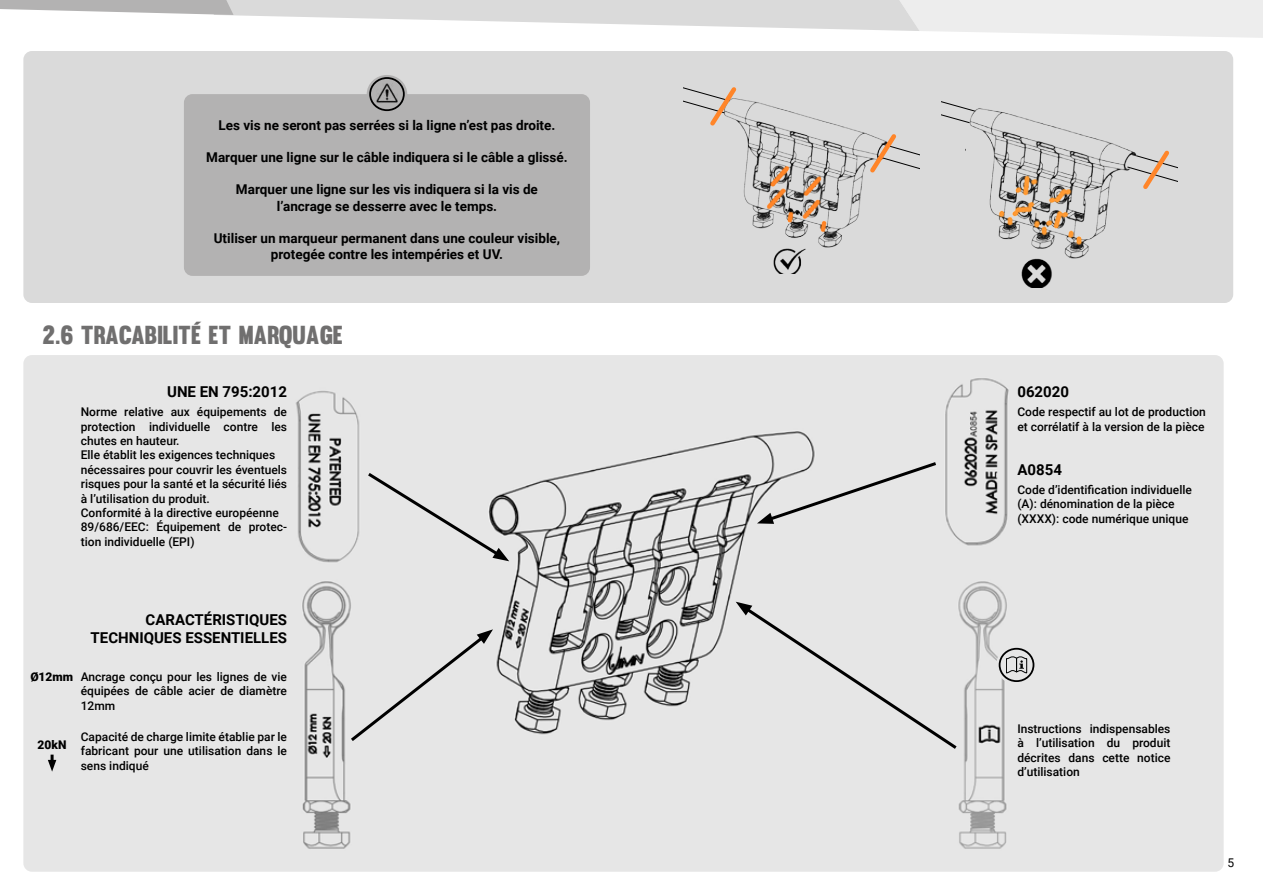
<style>
.page{position:relative;width:1263px;height:893px;background:#fff}
.page>*{position:absolute;margin:0;border:0;box-sizing:border-box;transform-origin:0 0}
.t1{font:25.5px "Muro";color:#706f6f}
.t2{font:700 15px/18px "Roboto";color:#000;text-align:right}
.t3{font:700 13.5px/16.2px "Roboto";color:#000;text-align:center}
.t4{font:500 12px/14.4px "Roboto";color:#000}
.t5{font:900 12px "Roboto";color:#000}
.t6{font:12px "Roboto";color:#000}
</style>
<div class="page">
<div style="left:23px;top:355px;width:1201px;height:517px;background:#e6e6e6;border-radius:9px"></div>
<svg style="left:0;top:0;width:1263px;height:38px"></svg>
<div style="left:23px;top:51px;width:1210px;height:252px;background:#dadada;border-radius:9px"></div>
<img style="left:296px;top:378px;width:713px;height:471px">
<svg style="left:736px;top:602px;width:224px;height:150px"></svg>
<svg style="left:757px;top:460px;width:182px;height:64px"></svg>
<svg style="left:365px;top:470px;width:144px;height:91px"></svg>
<svg style="left:348px;top:629px;width:145px;height:115px"></svg>
<svg style="left:996px;top:645px;width:41px;height:39px"></svg>
<div style="left:999px;top:648px;width:35px;height:34px;border:2px solid #000;border-radius:50%"></div>
<svg style="left:1006px;top:657px;width:21px;height:16px"></svg>
<svg style="left:48px;top:755px;width:8px;height:17px"></svg>
<div style="left:184px;top:94px;width:406px;height:182px;background:#b3b2b2;border-radius:9px"></div>
<img style="left:740px;top:99px;width:126px;height:174px">
<svg style="left:866px;top:133px;width:54px;height:40px"></svg>
<svg style="left:683px;top:87px;width:57px;height:39px"></svg>
<svg style="left:367px;top:75px;width:40px;height:39px"></svg>
<div style="left:369px;top:77px;width:36px;height:34px;border:2px solid #000;border-radius:50%"></div>
<svg style="left:942px;top:101px;width:23px;height:21px"></svg>
<img style="left:965px;top:107px;width:162px;height:181px">
<svg style="left:1127px;top:149px;width:51px;height:40px"></svg>
<img style="left:376px;top:83px;width:21px;height:20px">
<p class="t3" style="left:219px;top:116px;width:338px">Les vis ne seront pas serrées si la ligne n’est pas droite.</p>
<p class="t3" style="left:206px;top:149px;width:363px">Marquer une ligne sur le câble indiquera si le câble a glissé.</p>
<p class="t3" style="left:236px;top:181px;width:303px">Marquer une ligne sur les vis indiquera si la vis de l’ancrage se desserre avec le temps.</p>
<p class="t3" style="left:214px;top:230px;width:348px">Utiliser un marqueur permanent dans une couleur visible, protegée contre les intempéries et UV.</p>
<h1 class="t1" style="left:43px;top:319px;width:302px">2.6 TRACABILITÉ ET MARQUAGE</h1>
<p class="t2" style="left:167px;top:382px;width:121px">UNE EN 795:2012</p>
<p class="t4" style="left:81px;top:404px;width:208px">Norme relative aux équipements de protection individuelle contre les chutes en hauteur.<br>Elle établit les exigences techniques nécessaires pour couvrir les éventuels risques pour la santé et la sécurité liés à l’utilisation du produit.<br>Conformité à la directive européenne 89/686/EEC: Équipement de protec&shy;tion individuelle (EPI)</p>
<p class="t2" style="left:91px;top:611px;width:198px">CARACTÉRISTIQUES<br>TECHNIQUES ESSENTIELLES</p>
<p class="t5" style="left:30px;top:668px;width:44px">Ø12mm</p>
<p class="t4" style="left:81px;top:669px;width:208px;text-align:justify">Ancrage conçu pour les lignes de vie équipées de câble acier de diamètre 12mm</p>
<p class="t5" style="left:38px;top:736px;width:30px">20kN</p>
<p class="t4" style="left:81px;top:729px;width:208px;text-align:justify">Capacité de charge limite établie par le fabricant pour une utilisation dans le sens indiqué</p>
<p class="t2" style="left:1017px;top:382px;width:53px">062020</p>
<p class="t4" style="left:1017px;top:404px;width:190px">Code respectif au lot de production et corrélatif à la version de la pièce</p>
<p class="t2" style="left:1017px;top:460px;width:46px">A0854</p>
<p class="t4" style="left:1017px;top:482px;width:176px">Code d’identification individuelle (A): dénomination de la pièce (XXXX): code numérique unique</p>
<p class="t4" style="left:1017px;top:721px;width:155px;text-align:justify">Instructions indispensables à l’utilisation du produit décrites dans cette notice d’utilisation</p>
<p class="t6" style="left:1227px;top:854px;width:8px">5</p>
</div>
